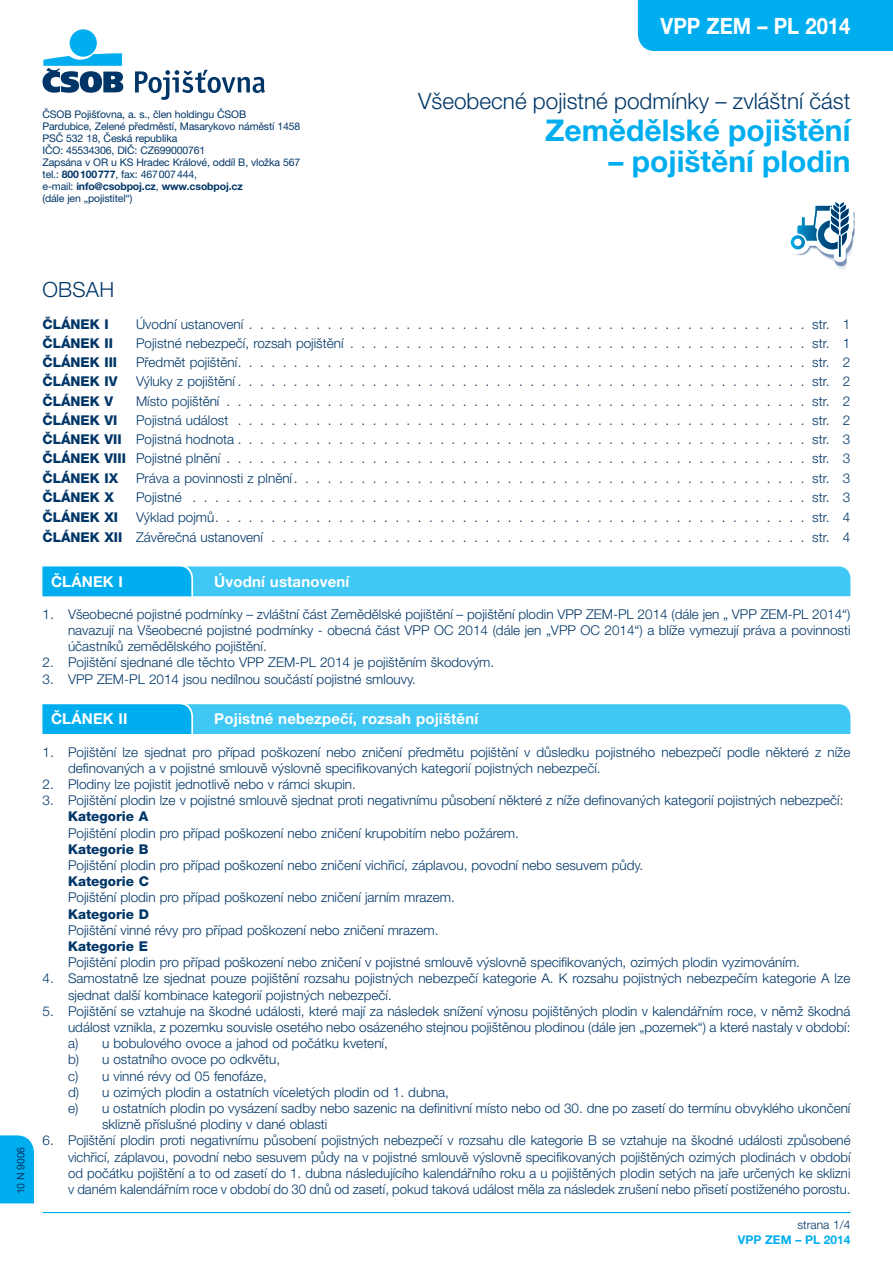
<style>
.page{position:relative;width:893px;height:1263px;background:#fff}
.page>*{position:absolute;margin:0;border:0;box-sizing:border-box;transform-origin:0 0}
.t1{font:700 30px "Helvetica Neue LT Pro";color:#00aeef}
.t2{font:300 22.5px "Helvetica Neue LT Pro";color:#003667}
.t3{font:700 22.5px "Helvetica Neue LT Pro";color:#fff;scale:.9 1}
.t4{font:300 21px "Helvetica Neue LT Pro";letter-spacing:.01em;color:#003667}
.t5{font:700 15px "Helvetica Neue LT Pro";letter-spacing:.01em;color:#fff}
.t6{font:300 13.5px/16.2px "Helvetica Neue LT Pro";color:#003667;text-align:justify}
.t7{font:800 13.5px "Helvetica Neue LT Pro";color:#003667}
.t8{font:700 12px "Helvetica Neue LT Pro";color:#00aeef}
.t9{font:300 12px "Helvetica Neue LT Pro";color:#003667}
.t10{font:10.5px/12px "Helvetica Neue LT Pro";letter-spacing:-.015em;color:#003667}
.s1{font-weight:700}
.s2{font-weight:800}
</style>
<div class="page">
<div style="left:638px;top:0;width:255px;height:51px;background:#00aeef"></div>
<div style="left:70px;top:29px;width:27px;height:28px;background:#00aeef;border-radius:50%"></div>
<svg style="left:43px;top:53px;width:80px;height:40px"></svg>
<svg style="left:135px;top:70px;width:130px;height:30px"></svg>
<hr style="left:43px;top:1212px;width:807px;height:1px;background:#00aeef">
<svg style="left:43px;top:566px;width:807px;height:30px;background:#37c3f3"></svg>
<svg style="left:43px;top:704px;width:807px;height:30px;background:#36c2f3"></svg>
<svg style="left:789px;top:202px;width:66px;height:68px"></svg>
<div style="left:0;top:1135px;width:34px;height:68px;background:#00aeef"></div>
<p class="t10" style="left:43px;top:108px;width:259px">ČSOB Pojišťovna, a. s., člen holdingu ČSOB<br>Pardubice, Zelené předměstí, Masarykovo náměstí 1458<br>PSČ 532 18, Česká republika<br>IČO: 45534306, DIČ: CZ699000761<br>Zapsána v OR u KS Hradec Králové, oddíl B, vložka 567 tel.: <span class="s1">800100777</span>, fax: 467007444,<br>e-mail: <span class="s1">info@csobpoj.cz</span>, <span class="s1">www.csobpoj.cz<br></span>(dále jen „pojistitel“)</p>
<h2 class="t3" style="left:661px;top:12px;width:212px">VPP ZEM – PL 2014</h2>
<h2 class="t2" style="left:418px;top:87px;width:434px">Všeobecné pojistné podmínky – zvláštní část</h2>
<h1 class="t1" style="left:545px;top:111px;width:307px">Zemědělské pojištění</h1>
<h1 class="t1" style="left:608px;top:143px;width:244px">– pojištění plodin</h1>
<p class="t10" style="left:15px;top:1194px;width:49px;rotate:-90deg">10 N 9006</p>
<h3 class="t4" style="left:43px;top:277px;width:73px">OBSAH</h3>
<p class="t7" style="left:43px;top:316px;width:68px">ČLÁNEK I</p>
<p class="t6" style="left:136px;top:315px;width:109px">Úvodní ustanovení</p>
<p class="t6" style="left:812px;top:315px;width:40px">str. 1</p>
<p class="t7" style="left:43px;top:335px;width:72px">ČLÁNEK II</p>
<p class="t6" style="left:136px;top:335px;width:209px">Pojistné nebezpečí, rozsah pojištění</p>
<p class="t6" style="left:812px;top:335px;width:40px">str. 1</p>
<p class="t7" style="left:43px;top:354px;width:76px">ČLÁNEK III</p>
<p class="t6" style="left:136px;top:354px;width:716px">Předmět pojištění . . . . . . . . . . . . . . . . . . . . . . . . . . . . . . . . . . . . . . . . . . . . . . . . . . . str. 2</p>
<p class="t7" style="left:43px;top:373px;width:76px">ČLÁNEK IV</p>
<p class="t6" style="left:136px;top:373px;width:716px">Výluky z pojištění . . . . . . . . . . . . . . . . . . . . . . . . . . . . . . . . . . . . . . . . . . . . . . . . . . . str. 2</p>
<p class="t7" style="left:43px;top:393px;width:72px">ČLÁNEK V</p>
<p class="t6" style="left:136px;top:392px;width:85px">Místo pojištění</p>
<p class="t6" style="left:812px;top:392px;width:40px">str. 2</p>
<p class="t7" style="left:43px;top:412px;width:76px">ČLÁNEK VI</p>
<p class="t6" style="left:136px;top:412px;width:94px">Pojistná událost</p>
<p class="t6" style="left:43px;top:410px;width:809px;line-height:19.2px;text-indent:770px">str. 2<br><span class="s2">ČLÁNEK VII</span> Pojistná hodnota . . . . . . . . . . . . . . . . . . . . . . . . . . . . . . . . . . . . . . . . . . . . . . . . . . . str. 3<br><span class="s2">ČLÁNEK VIII</span> Pojistné plnění</p>
<p class="t6" style="left:812px;top:450px;width:40px">str. 3</p>
<p class="t7" style="left:43px;top:470px;width:77px">ČLÁNEK IX</p>
<p class="t6" style="left:136px;top:469px;width:716px">Práva a povinnosti z plnění . . . . . . . . . . . . . . . . . . . . . . . . . . . . . . . . . . . . . . . . . . . . . . str. 3</p>
<p class="t7" style="left:43px;top:489px;width:73px">ČLÁNEK X</p>
<p class="t6" style="left:136px;top:489px;width:47px">Pojistné</p>
<p class="t6" style="left:812px;top:489px;width:40px">str. 3</p>
<p class="t7" style="left:43px;top:509px;width:77px">ČLÁNEK XI</p>
<p class="t6" style="left:43px;top:508px;width:809px;line-height:19.2px;text-indent:94px">Výklad pojmů . . . . . . . . . . . . . . . . . . . . . . . . . . . . . . . . . . . . . . . . . . . . . . . . . . . . . str. 4<br><span class="s2">ČLÁNEK XII</span> Závěrečná ustanovení</p>
<p class="t6" style="left:812px;top:528px;width:40px">str. 4</p>
<p class="t5" style="left:51px;top:572px;width:74px">ČLÁNEK I</p>
<p class="t5" style="left:214px;top:572px;width:137px">Úvodní ustanovení</p>
<p class="t6" style="left:68px;top:606px;width:784px;text-indent:-26px">1. Všeobecné pojistné podmínky – zvláštní část Zemědělské pojištění – pojištění plodin VPP ZEM-PL 2014 (dále jen „ VPP ZEM-PL 2014“) navazují na Všeobecné pojistné podmínky - obecná část VPP OC 2014 (dále jen „VPP OC 2014“) a blíže vymezují práva a povinnosti účastníků zemědělského pojištění.</p>
<p class="t6" style="left:43px;top:654px;width:451px">2. Pojištění sjednané dle těchto VPP ZEM-PL 2014 je pojištěním škodovým.</p>
<p class="t6" style="left:43px;top:670px;width:372px">3. VPP ZEM-PL 2014 jsou nedílnou součástí pojistné smlouvy.</p>
<p class="t5" style="left:51px;top:710px;width:78px">ČLÁNEK II</p>
<p class="t5" style="left:214px;top:710px;width:265px">Pojistné nebezpečí, rozsah pojištění</p>
<p class="t6" style="left:68px;top:743px;width:784px;text-indent:-26px">1. Pojištění lze sjednat pro případ poškození nebo zničení předmětu pojištění v důsledku pojistného nebezpečí podle některé z níže definovaných a v pojistné smlouvě výslovně specifikovaných kategorií pojistných nebezpečí.</p>
<p class="t6" style="left:43px;top:776px;width:312px">2. Plodiny lze pojistit jednotlivě nebo v rámci skupin.</p>
<p class="t6" style="left:43px;top:792px;width:802px">3. Pojištění plodin lze v pojistné smlouvě sjednat proti negativnímu působení některé z níže definovaných kategorií pojistných nebezpečí:</p>
<p class="t7" style="left:68px;top:808px;width:82px">Kategorie A</p>
<p class="t6" style="left:68px;top:824px;width:450px">Pojištění plodin pro případ poškození nebo zničení krupobitím nebo požárem.</p>
<p class="t7" style="left:68px;top:841px;width:82px">Kategorie B</p>
<p class="t6" style="left:68px;top:857px;width:574px">Pojištění plodin pro případ poškození nebo zničení vichřicí, záplavou, povodní nebo sesuvem půdy.</p>
<p class="t7" style="left:68px;top:873px;width:82px">Kategorie C</p>
<p class="t6" style="left:68px;top:889px;width:386px">Pojištění plodin pro případ poškození nebo zničení jarním mrazem.</p>
<p class="t7" style="left:68px;top:906px;width:82px">Kategorie D</p>
<p class="t6" style="left:68px;top:922px;width:369px">Pojištění vinné révy pro případ poškození nebo zničení mrazem.</p>
<p class="t7" style="left:68px;top:938px;width:81px">Kategorie E</p>
<p class="t6" style="left:68px;top:954px;width:731px">Pojištění plodin pro případ poškození nebo zničení v pojistné smlouvě výslovně specifikovaných, ozimých plodin vyzimováním.</p>
<p class="t6" style="left:68px;top:970px;width:784px;text-indent:-26px">4. Samostatně lze sjednat pouze pojištění rozsahu pojistných nebezpečí kategorie A. K rozsahu pojistných nebezpečím kategorie A lze sjednat další kombinace kategorií pojistných nebezpečí.</p>
<p class="t6" style="left:43px;top:1003px;width:809px">5. Pojištění se vztahuje na škodné události, které mají za následek snížení výnosu pojištěných plodin v kalendářním roce, v němž škodná</p>
<p class="t6" style="left:68px;top:1019px;width:784px">událost vznikla, z pozemku souvisle osetého nebo osázeného stejnou pojištěnou plodinou (dále jen „pozemek“) a které nastaly v období:</p>
<p class="t6" style="left:68px;top:1035px;width:321px">a) u bobulového ovoce a jahod od počátku kvetení,</p>
<p class="t6" style="left:68px;top:1051px;width:214px">b) u ostatního ovoce po odkvětu,</p>
<p class="t6" style="left:68px;top:1067px;width:200px">c) u vinné révy od 05 fenofáze,</p>
<p class="t6" style="left:68px;top:1084px;width:382px">d) u ozimých plodin a ostatních víceletých plodin od 1. dubna,</p>
<p class="t6" style="left:68px;top:1100px;width:784px">e) u ostatních plodin po vysázení sadby nebo sazenic na definitivní místo nebo od 30. dne po zasetí do termínu obvyklého ukončení</p>
<p class="t6" style="left:102px;top:1116px;width:227px">sklizně příslušné plodiny v dané oblasti</p>
<p class="t6" style="left:68px;top:1132px;width:784px;text-indent:-25px">6. Pojištění plodin proti negativnímu působení pojistných nebezpečí v rozsahu dle kategorie B se vztahuje na škodné události způsobené vichřicí, záplavou, povodní nebo sesuvem půdy na v pojistné smlouvě výslovně specifikovaných pojištěných ozimých plodinách v období od počátku pojištění a to od zasetí do 1. dubna následujícího kalendářního roku a u pojištěných plodin setých na jaře určených ke sklizni</p>
<p class="t6" style="left:68px;top:1181px;width:781px">v daném kalendářním roce v období do 30 dnů od zasetí, pokud taková událost měla za následek zrušení nebo přisetí postiženého porostu.</p>
<p class="t9" style="left:797px;top:1218px;width:55px">strana 1/4</p>
<p class="t8" style="left:738px;top:1232px;width:114px">VPP ZEM – PL 2014</p>
</div>
